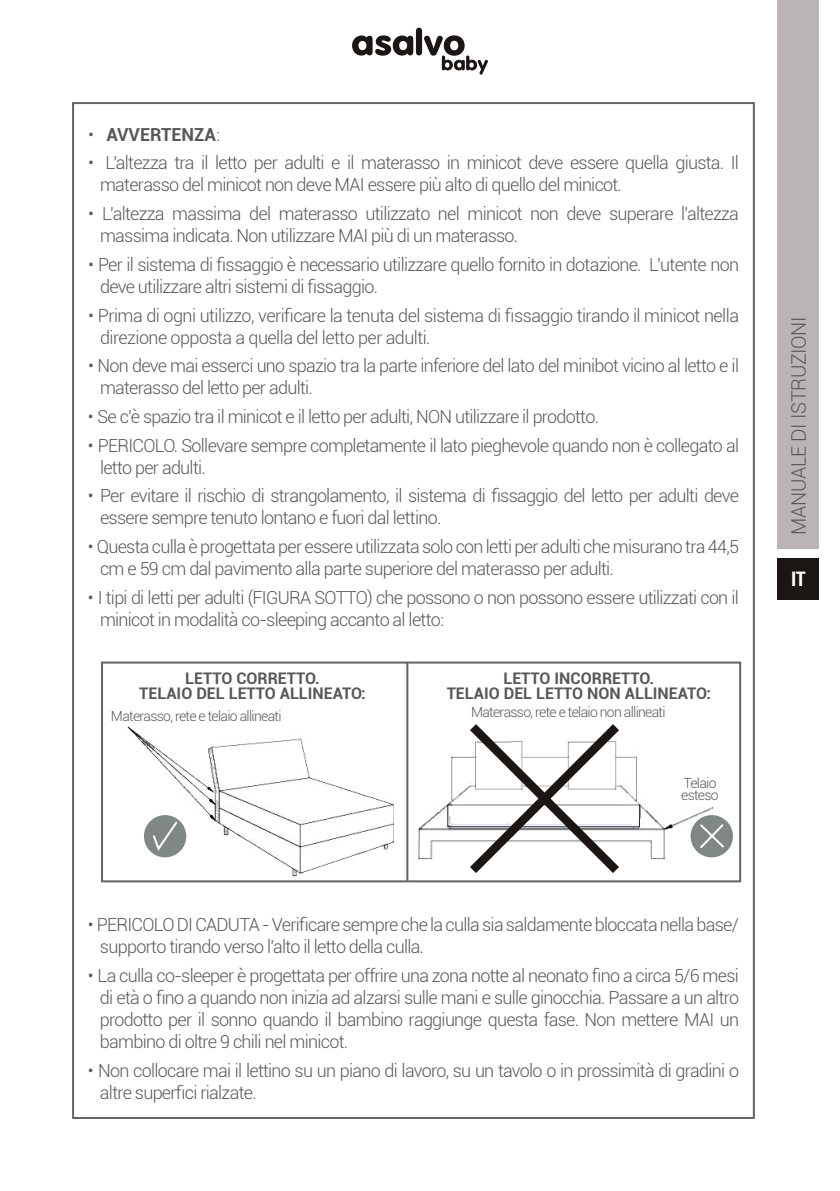
<style>
.page{position:relative;width:840px;height:1191px;background:#fff}
.page>*{position:absolute;margin:0;border:0;box-sizing:border-box;transform-origin:0 0}
.t1{font:300 20px "Roboto";letter-spacing:-.02em;color:#57585a}
.t2{font:700 condensed 20px "Roboto";color:#fff}
.t3{font:300 18px/22px "Roboto";letter-spacing:-.04em;color:#57585a}
.t4{font:700 18px "Roboto";color:#57585a}
.t5{font:700 16px/15.4px "Roboto";color:#57585a;text-align:center}
.t6{font:300 14px/12px "Roboto";letter-spacing:-.05em;color:#57585a}
.s1{font-weight:300}
</style>
<div class="page">
<div style="left:777px;top:0;width:41px;height:548px;background:#bab5b4"></div>
<div style="left:777px;top:558px;width:41px;height:41px;background:#1b1513"></div>
<svg style="left:352px;top:28px;width:135px;height:47px"></svg>
<img style="left:125px;top:721px;width:284px;height:162px">
<div style="left:144px;top:815px;width:42px;height:42px;background:#808787;border-radius:50%"></div>
<svg style="left:151px;top:820px;width:28px;height:33px"></svg>
<img style="left:394px;top:735px;width:318px;height:132px">
<div style="left:690px;top:815px;width:42px;height:42px;background:#808787;border-radius:50%"></div>
<svg style="left:700px;top:824px;width:24px;height:24px"></svg>
<hr style="left:406px;top:662px;width:2px;height:219px;background:#636366">
<div style="left:101px;top:661px;width:639px;height:221px;border:2px solid #636366"></div>
<svg style="left:469px;top:724px;width:149px;height:149px"></svg>
<p class="t4" style="left:88px;top:122px;width:133px"><span class="s1">•</span> AVVERTENZA<span class="s1">:</span></p>
<p class="t3" style="left:100px;top:151px;width:640px;text-indent:-12px">• L'altezza tra il letto per adulti e il materasso in minicot deve essere quella giusta. Il materasso del minicot non deve MAI essere più alto di quello del minicot.</p>
<p class="t3" style="left:100px;top:202px;width:640px;text-indent:-12px">• L'altezza massima del materasso utilizzato nel minicot non deve superare l'altezza massima indicata. Non utilizzare MAI più di un materasso.</p>
<p class="t3" style="left:100px;top:253px;width:640px;text-indent:-12px">• Per il sistema di fissaggio è necessario utilizzare quello fornito in dotazione. L'utente non deve utilizzare altri sistemi di fissaggio.</p>
<p class="t3" style="left:100px;top:303px;width:640px;text-indent:-12px">• Prima di ogni utilizzo, verificare la tenuta del sistema di fissaggio tirando il minicot nella direzione opposta a quella del letto per adulti.</p>
<p class="t3" style="left:100px;top:354px;width:640px;text-indent:-12px">• Non deve mai esserci uno spazio tra la parte inferiore del lato del minibot vicino al letto e il materasso del letto per adulti.</p>
<p class="t3" style="left:88px;top:405px;width:512px">• Se c'è spazio tra il minicot e il letto per adulti, NON utilizzare il prodotto.</p>
<p class="t3" style="left:100px;top:433px;width:640px;text-indent:-12px">• PERICOLO. Sollevare sempre completamente il lato pieghevole quando non è collegato al letto per adulti.</p>
<p class="t3" style="left:100px;top:484px;width:640px;text-indent:-12px">• Per evitare il rischio di strangolamento, il sistema di fissaggio del letto per adulti deve essere sempre tenuto lontano e fuori dal lettino.</p>
<p class="t3" style="left:100px;top:535px;width:640px;text-indent:-12px">• Questa culla è progettata per essere utilizzata solo con letti per adulti che misurano tra 44,5 cm e 59 cm dal pavimento alla parte superiore del materasso per adulti.</p>
<p class="t3" style="left:100px;top:585px;width:640px;text-indent:-12px">• I tipi di letti per adulti (FIGURA SOTTO) che possono o non possono essere utilizzati con il minicot in modalità co-sleeping accanto al letto:</p>
<p class="t5" style="left:139px;top:670px;width:228px">LETTO CORRETTO.<br>TELAIO DEL LETTO ALLINEATO:</p>
<p class="t6" style="left:111px;top:710px;width:172px">Materasso, rete e telaio allineati</p>
<p class="t5" style="left:446px;top:670px;width:265px">LETTO INCORRETTO.<br>TELAIO DEL LETTO NON ALLINEATO:</p>
<p class="t6" style="left:471px;top:705px;width:196px">Materasso, rete e telaio non allineati</p>
<p class="t6" style="left:680px;top:776px;width:39px">Telaio esteso</p>
<p class="t3" style="left:100px;top:913px;width:640px;text-indent:-12px">• PERICOLO DI CADUTA - Verificare sempre che la culla sia saldamente bloccata nella base/ supporto tirando verso l'alto il letto della culla.</p>
<p class="t3" style="left:100px;top:963px;width:640px;text-align:justify;text-indent:-12px">• La culla co-sleeper è progettata per offrire una zona notte al neonato fino a circa 5/6 mesi di età o fino a quando non inizia ad alzarsi sulle mani e sulle ginocchia. Passare a un altro prodotto per il sonno quando il bambino raggiunge questa fase. Non mettere MAI un bambino di oltre 9 chili nel minicot.</p>
<p class="t3" style="left:100px;top:1058px;width:640px;text-indent:-12px">• Non collocare mai il lettino su un piano di lavoro, su un tavolo o in prossimità di gradini o altre superfici rialzate.</p>
<p class="t1" style="left:784px;top:534px;width:220px;rotate:-90deg">MANUALE DI ISTRUZIONI</p>
<p class="t2" style="left:790px;top:564px;width:16px">IT</p>
</div>
